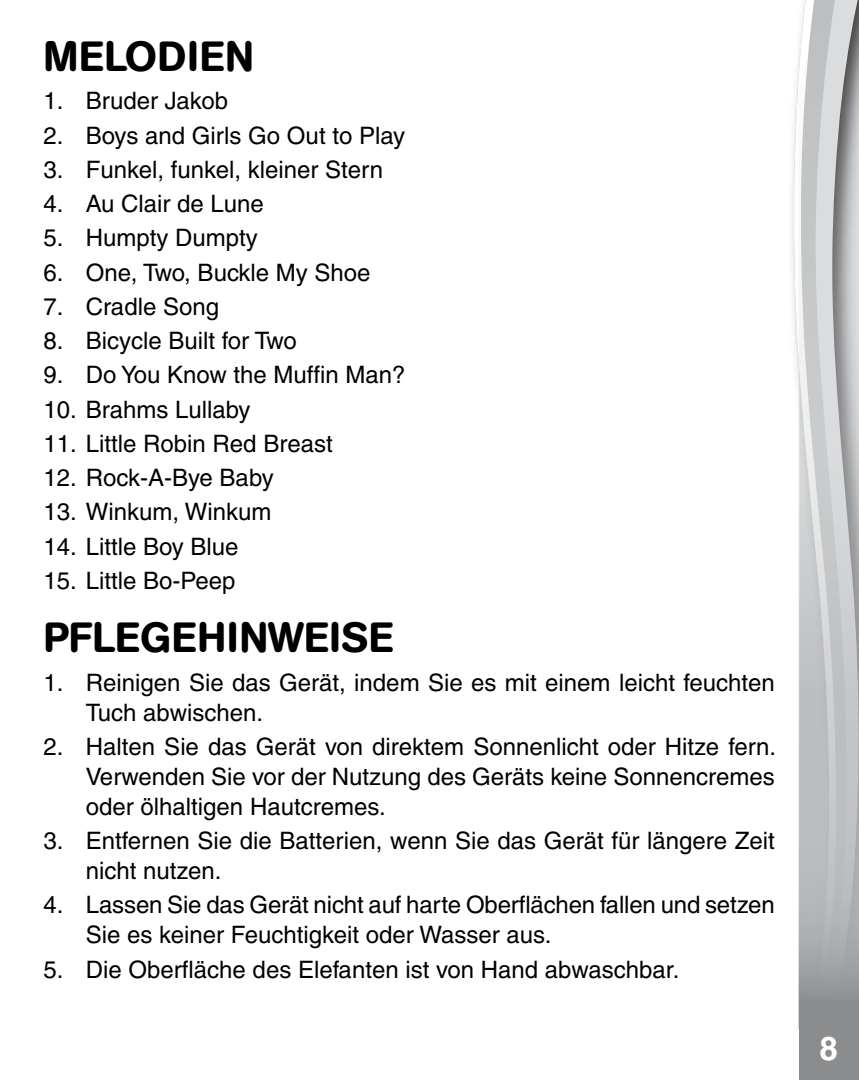
<style>
.page{position:relative;width:859px;height:1080px;background:#fff}
.page>*{position:absolute;margin:0;border:0;box-sizing:border-box;transform-origin:0 0}
.t1{font:500 42px "AG Book Rounded";letter-spacing:.02em;color:#000}
.t2{font:700 33px "Helvetica";color:#fff}
.t3{font:500 24px/30px "Helvetica";color:#000}
</style>
<div class="page">
<svg style="left:793px;top:55px;width:6px;height:974px"></svg>
<svg style="left:799px;top:0;width:60px;height:1080px;background:#bdbec0"></svg>
<h1 class="t1" style="left:43px;top:32px;width:212px">MELODIEN</h1>
<p class="t3" style="left:43px;top:86px;width:186px">1. Bruder Jakob</p>
<p class="t3" style="left:43px;top:120px;width:363px">2. Boys and Girls Go Out to Play</p>
<p class="t3" style="left:43px;top:154px;width:341px">3. Funkel, funkel, kleiner Stern</p>
<p class="t3" style="left:43px;top:189px;width:222px">4. Au Clair de Lune</p>
<p class="t3" style="left:43px;top:223px;width:216px">5. Humpty Dumpty</p>
<p class="t3" style="left:43px;top:257px;width:329px">6. One, Two, Buckle My Shoe</p>
<p class="t3" style="left:43px;top:291px;width:177px">7. Cradle Song</p>
<p class="t3" style="left:43px;top:326px;width:255px">8. Bicycle Built for Two</p>
<p class="t3" style="left:43px;top:360px;width:364px">9. Do You Know the Muffin Man?</p>
<p class="t3" style="left:43px;top:394px;width:209px">10. Brahms Lullaby</p>
<p class="t3" style="left:43px;top:428px;width:291px">11. Little Robin Red Breast</p>
<p class="t3" style="left:43px;top:463px;width:232px">12. Rock-A-Bye Baby</p>
<p class="t3" style="left:43px;top:497px;width:230px">13. Winkum, Winkum</p>
<p class="t3" style="left:43px;top:531px;width:197px">14. Little Boy Blue</p>
<p class="t3" style="left:43px;top:565px;width:194px">15. Little Bo-Peep</p>
<h1 class="t1" style="left:43px;top:613px;width:352px">PFLEGEHINWEISE</h1>
<p class="t3" style="left:86px;top:667px;width:690px;text-indent:-43px">1. Reinigen Sie das Gerät, indem Sie es mit einem leicht feuchten<br>Tuch abwischen.</p>
<p class="t3" style="left:86px;top:731px;width:692px;text-align:justify;text-indent:-43px">2. Halten Sie das Gerät von direktem Sonnenlicht oder Hitze fern.<br>Verwenden Sie vor der Nutzung des Geräts keine Sonnencremes oder ölhaltigen Hautcremes.</p>
<p class="t3" style="left:86px;top:826px;width:690px;text-indent:-43px">3. Entfernen Sie die Batterien, wenn Sie das Gerät für längere Zeit nicht nutzen.</p>
<p class="t3" style="left:86px;top:890px;width:690px;text-indent:-43px">4. Lassen Sie das Gerät nicht auf harte Oberflächen fallen und setzen<br>Sie es keiner Feuchtigkeit oder Wasser aus.</p>
<p class="t3" style="left:43px;top:954px;width:637px">5. Die Oberfläche des Elefanten ist von Hand abwaschbar.</p>
<h2 class="t2" style="left:820px;top:1025px;width:25px">8 <sup>8</sup>8</h2>
</div>
